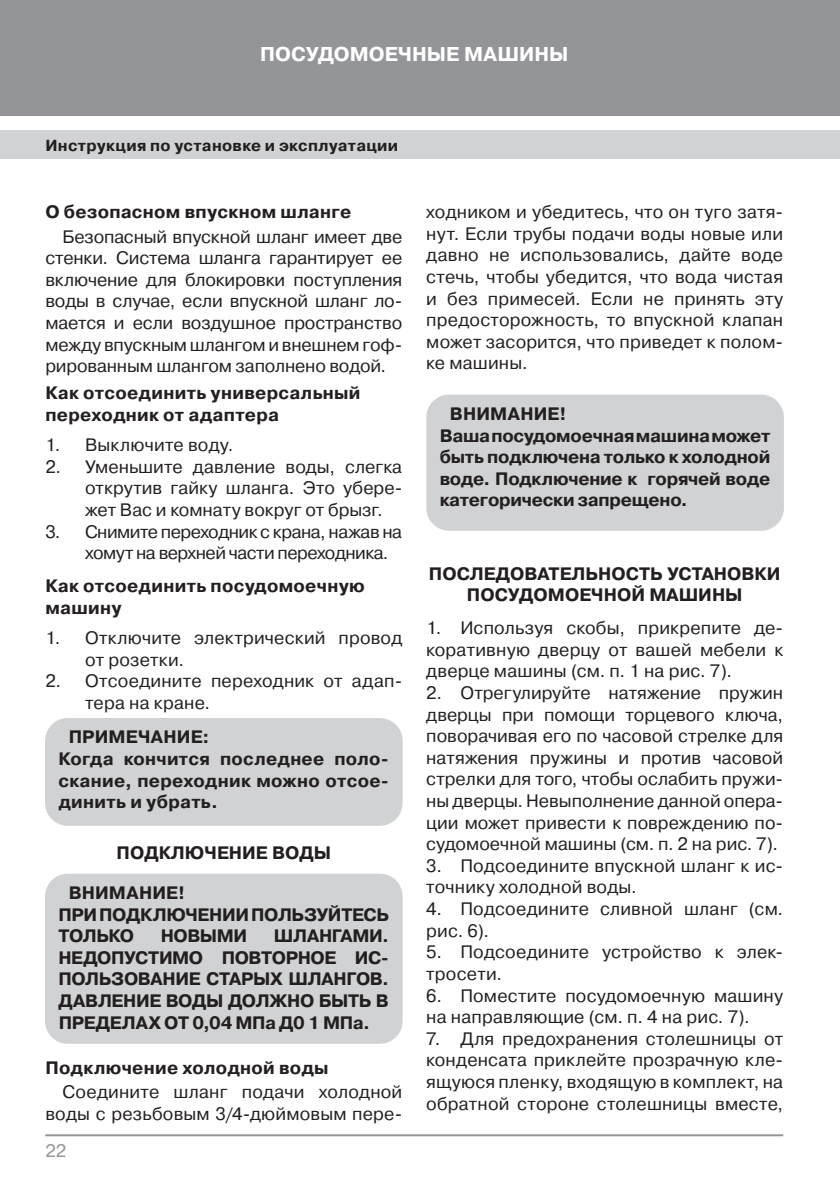
<style>
.page{position:relative;width:840px;height:1191px;background:#fff}
.page>*{position:absolute;margin:0;border:0;box-sizing:border-box;transform-origin:0 0}
.t1{font:700 20px "Pragmatica C";color:#fff}
.t2{font:18px/21.6px "Pragmatica C";letter-spacing:.01em;color:#231f20;text-align:justify}
.t3{font:700 18px/21.6px "Pragmatica C";color:#231f20}
.t4{font:18px/21.6px "Pragmatica C";letter-spacing:-.03em;color:#231f20}
.t5{font:700 18px/21.6px "Pragmatica C";letter-spacing:-.02em;color:#231f20}
.t6{font:18px "Pragmatica C";color:#939598}
.t7{font:700 16px "Pragmatica C";letter-spacing:.02em;color:#231f20}
</style>
<div class="page">
<div style="left:0;top:0;width:839px;height:116px;background:#939598"></div>
<div style="left:0;top:130px;width:839px;height:29px;background:#d1d2d4"></div>
<hr style="left:45px;top:1134px;width:737px;height:2px;background:#939598">
<div style="left:45px;top:718px;width:357px;height:107px;background:#d1d2d4;border-radius:23px"></div>
<div style="left:45px;top:873px;width:357px;height:170px;background:#d1d2d4;border-radius:23px"></div>
<div style="left:426px;top:394px;width:357px;height:137px;background:#d1d2d4;border-radius:23px"></div>
<p class="t1" style="left:260px;top:43px;width:309px">ПОСУДОМОЕЧНЫЕ МАШИНЫ</p>
<p class="t7" style="left:45px;top:136px;width:354px">Инструкция по установке и эксплуатации</p>
<p class="t3" style="left:45px;top:201px;width:307px">О безопасном впускном шланге</p>
<p class="t2" style="left:45px;top:226px;width:358px;text-indent:17px">Безопасный впускной шланг имеет две стенки. Система шланга гарантирует ее включение для блокировки поступления воды в случае, если впускной шланг ло&shy;мается и если воздушное пространство между впускным шлангом и внешнем гоф&shy;рированным шлангом заполнено водой.</p>
<p class="t3" style="left:45px;top:382px;width:316px">Как отсоединить универсальный переходник от адаптера</p>
<p class="t2" style="left:45px;top:434px;width:189px">1. Выключите воду.</p>
<p class="t2" style="left:85px;top:456px;width:318px;text-indent:-40px">2. Уменьшите давление воды, слегка открутив гайку шланга. Это убере&shy;жет Вас и комнату вокруг от брызг.</p>
<p class="t4" style="left:85px;top:521px;width:318px;text-indent:-40px">3. Снимите переходник с крана, нажав на хомут на верхней части переходника.</p>
<p class="t3" style="left:45px;top:575px;width:321px">Как отсоединить посудомоечную машину</p>
<p class="t2" style="left:85px;top:627px;width:318px;text-indent:-40px">1. Отключите электрический провод от розетки.</p>
<p class="t2" style="left:85px;top:670px;width:318px;text-indent:-40px">2. Отсоедините переходник от адап&shy;тера на кране.</p>
<p class="t3" style="left:58px;top:726px;width:332px;text-indent:10px">ПРИМЕЧАНИЕ:<br>Когда кончится последнее поло&shy;скание, переходник можно отсое&shy;динить и убрать.</p>
<p class="t3" style="left:116px;top:842px;width:216px">ПОДКЛЮЧЕНИЕ ВОДЫ</p>
<p class="t5" style="left:58px;top:882px;width:332px;text-indent:10px">ВНИМАНИЕ!<br>ПРИ ПОДКЛЮЧЕНИИ ПОЛЬЗУЙТЕСЬ<br>ТОЛЬКО</p>
<p class="t3" style="left:161px;top:925px;width:88px">НОВЫМИ</p>
<p class="t3" style="left:58px;top:925px;width:332px;text-align:justify;text-indent:215px">ШЛАНГАМИ.<br>НЕДОПУСТИМО ПОВТОРНОЕ ИС-ПОЛЬЗОВАНИЕ СТАРЫХ ШЛАНГОВ.<br>ДАВЛЕНИЕ ВОДЫ ДОЛЖНО БЫТЬ В ПРЕДЕЛАХ ОТ 0,04 МПа Д0 1 МПа.</p>
<p class="t3" style="left:45px;top:1057px;width:284px">Подключение холодной воды</p>
<p class="t2" style="left:45px;top:1081px;width:358px;text-align:right">Соедините шланг подачи холодной воды с резьбовым 3/4-дюймовым пере-</p>
<p class="t6" style="left:45px;top:1140px;width:22px">22</p>
<p class="t2" style="left:426px;top:201px;width:358px">ходником и убедитесь, что он туго затя&shy;нут. Если трубы подачи воды новые или давно не использовались, дайте воде стечь, чтобы убедится, что вода чистая и без примесей. Если не принять эту предосторожность, то впускной клапан может засорится, что приведет к полом&shy;ке машины.</p>
<p class="t3" style="left:439px;top:403px;width:332px;text-indent:10px">ВНИМАНИЕ!<br>Ваша посудомоечная машина может быть подключена только к холодной воде. Подключение к горячей воде категорически запрещено.</p>
<p class="t3" style="left:428px;top:563px;width:353px;text-align:center">ПОСЛЕДОВАТЕЛЬНОСТЬ УСТАНОВКИ<br>ПОСУДОМОЕЧНОЙ МАШИНЫ</p>
<p class="t2" style="left:426px;top:617px;width:358px">1. Используя скобы, прикрепите де&shy;коративную дверцу от вашей мебели к дверце машины (см. п. 1 на рис. 7).</p>
<p class="t2" style="left:426px;top:682px;width:358px">2. Отрегулируйте натяжение пружин дверцы при помощи торцевого ключа, поворачивая его по часовой стрелке для натяжения пружины и против часовой стрелки для того, чтобы ослабить пружи&shy;ны дверцы. Невыполнение данной опера&shy;ции может привести к повреждению по&shy;судомоечной машины (см. п. 2 на рис. 7).</p>
<p class="t2" style="left:426px;top:855px;width:358px">3. Подсоедините впускной шланг к ис&shy;точнику холодной воды.</p>
<p class="t2" style="left:426px;top:898px;width:358px">4. Подсоедините сливной шланг (см. рис. 6).</p>
<p class="t2" style="left:426px;top:941px;width:358px">5. Подсоедините устройство к элек&shy;тросети.</p>
<p class="t2" style="left:426px;top:984px;width:358px">6. Поместите посудомоечную машину на направляющие (см. п. 4 на рис. 7).</p>
<p class="t2" style="left:426px;top:1027px;width:358px">7. Для предохранения столешницы от конденсата приклейте прозрачную кле&shy;ящуюся пленку, входящую в комплект, на обратной стороне столешницы вместе,</p>
</div>
